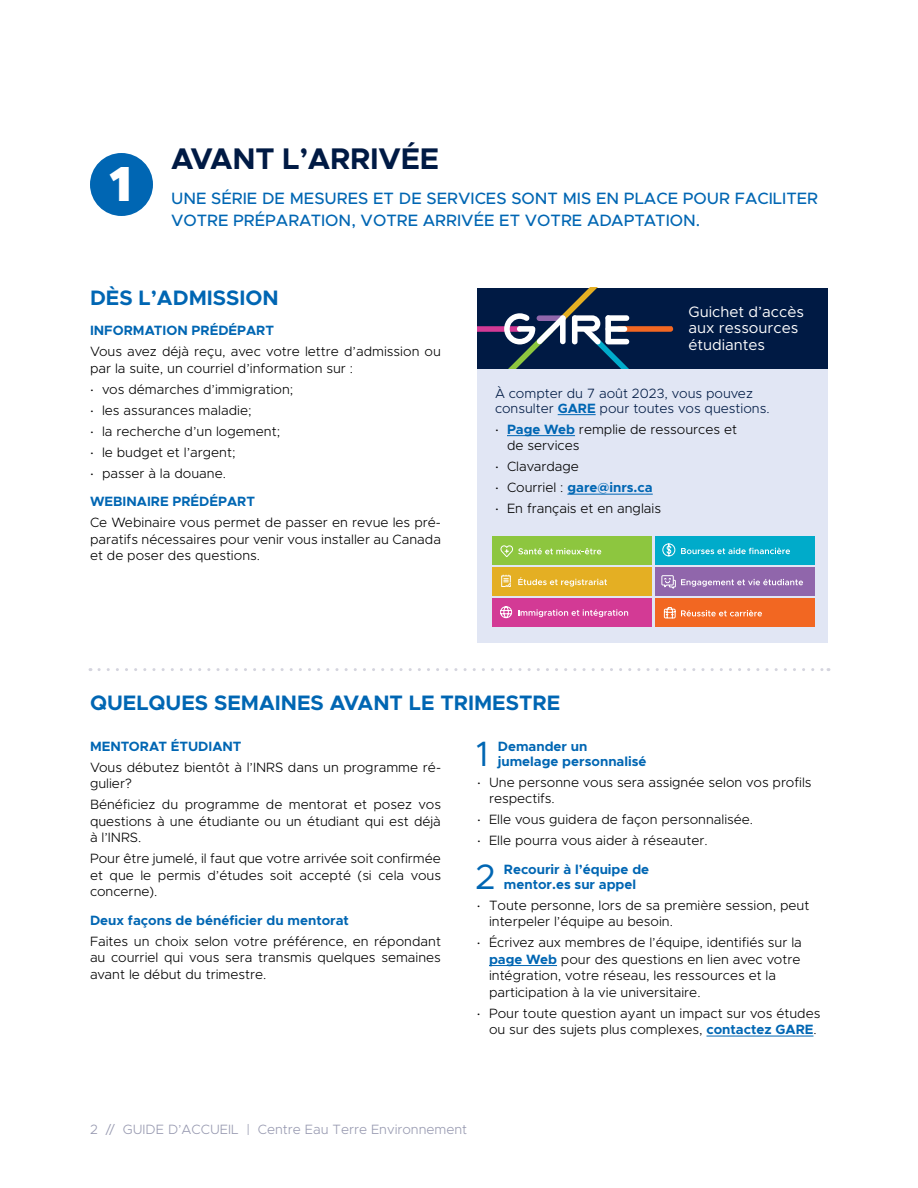
<style>
.page{position:relative;width:918px;height:1188px;background:#fff}
.page>*{position:absolute;margin:0;border:0;box-sizing:border-box;transform-origin:0 0}
.t1{font:900 49.5px "Metropolis";color:#fff}
.t2{font:35.4px "Metropolis";color:#0066b3}
.t3{font:700 30px "Metropolis";letter-spacing:-.01em;color:#001a44}
.t4{font:700 21px "Metropolis";color:#0066b3}
.t5{font:500 16.5px/22.5px "Metropolis";color:#0066b3}
.t6{font:15.15px/16.6px "Metropolis";color:#fff}
.t7{font:300 13.5px/16.5px "Metropolis";color:#000}
.t8{font:700 13.5px/15px "Metropolis";color:#0066b3}
.t9{font:300 13.5px/15px "Metropolis";color:#001a44}
.t10{font:300 13.5px "Metropolis";color:#9799b0}
.s1{font-family:"Montserrat"}
.s2{font-family:"Montserrat";font-weight:300;color:#000}
.s3{font-weight:300;color:#000}
.s4{font-weight:700;color:#0066b3}
</style>
<div class="page">
<div style="left:90px;top:153px;width:63px;height:63px;background:#0066b3;border-radius:50%"></div>
<div style="left:477px;top:369px;width:351px;height:274px;background:#e1e6f4"></div>
<hr style="left:558px;top:414px;width:38px;height:1px;background:#0066b3">
<hr style="left:507px;top:435px;width:68px;height:1px;background:#0066b3">
<hr style="left:567px;top:494px;width:86px;height:1px;background:#0066b3">
<div style="left:477px;top:289px;width:351px;height:80px;background:#001a44"></div>
<svg style="left:478px;top:288px;width:197px;height:81px"></svg>
<div style="left:492px;top:536px;width:160px;height:29px;background:#8dc63f"></div>
<svg style="left:500px;top:545px;width:101px;height:12px"></svg>
<div style="left:492px;top:567px;width:160px;height:29px;background:#e4af23"></div>
<svg style="left:501px;top:574px;width:106px;height:13px"></svg>
<div style="left:492px;top:598px;width:160px;height:28px;background:#d33a95"></div>
<svg style="left:518px;top:609px;width:110px;height:8px"></svg>
<svg style="left:500px;top:606px;width:12px;height:13px"></svg>
<div style="left:655px;top:536px;width:160px;height:29px;background:#00abca"></div>
<svg style="left:662px;top:543px;width:128px;height:14px"></svg>
<div style="left:655px;top:568px;width:160px;height:28px;background:#9066ab"></div>
<svg style="left:661px;top:575px;width:142px;height:14px"></svg>
<div style="left:655px;top:599px;width:160px;height:28px;background:#f26722"></div>
<svg style="left:663px;top:607px;width:99px;height:12px"></svg>
<svg style="left:99px;top:668px;width:730px;height:3px"></svg>
<hr style="left:489px;top:965px;width:68px;height:1px;background:#0066b3">
<hr style="left:706px;top:1036px;width:108px;height:1px;background:#0066b3">
<h1 class="t1" style="left:109px;top:152px;width:24px">1</h1>
<h3 class="t3" style="left:171px;top:140px;width:269px">AVANT L’ARRIVÉE</h3>
<p class="t5" style="left:171px;top:187px;width:649px">UNE SÉRIE DE MESURES ET DE SERVICES SONT MIS EN PLACE POUR FACILITER<br>VOTRE PRÉPARATION, VOTRE ARRIVÉE ET VOTRE ADAPTATION.</p>
<h3 class="t4" style="left:90px;top:284px;width:190px">DÈS L’ADMISSION</h3>
<p class="t8" style="left:90px;top:323px;width:186px">INFORMATION PRÉDÉPART</p>
<p class="t7" style="left:90px;top:344px;width:353px">Vous avez déjà reçu, avec votre lettre d’admission ou par la suite, un courriel d’information sur :</p>
<p class="t7" style="left:90px;top:381px;width:205px"><span class="s1">•</span> vos démarches d’immigration;</p>
<p class="t7" style="left:90px;top:402px;width:163px"><span class="s1">•</span> les assurances maladie;</p>
<p class="t7" style="left:90px;top:423px;width:192px"><span class="s1">•</span> la recherche d’un logement;</p>
<p class="t7" style="left:90px;top:444px;width:147px"><span class="s1">•</span> le budget et l’argent;</p>
<p class="t8" style="left:90px;top:459px;width:167px;line-height:28.5px"><span class="s2">•</span> <span class="s3">passer à la douane.<br></span>WEBINAIRE PRÉDÉPART</p>
<p class="t7" style="left:90px;top:515px;width:353px;text-align:justify">Ce Webinaire vous permet de passer en revue les pré&shy;paratifs nécessaires pour venir vous installer au Canada et de poser des questions.</p>
<p class="t6" style="left:688px;top:303px;width:117px">Guichet d’accès aux ressources étudiantes</p>
<p class="t9" style="left:495px;top:386px;width:276px">À compter du 7 août 2023, vous pouvez consulter <span class="s4">GARE</span> pour toutes vos questions.</p>
<p class="t7" style="left:507px;top:421px;width:232px;text-indent:-12px"><span class="s1">•</span> <span class="s4">Page Web</span> remplie de ressources et de services</p>
<p class="t7" style="left:495px;top:458px;width:85px"><span class="s1">•</span> Clavardage</p>
<p class="t8" style="left:495px;top:480px;width:159px"><span class="s2">•</span> <span class="s3">Courriel :</span> gare@inrs.ca</p>
<p class="t7" style="left:495px;top:500px;width:168px"><span class="s1">•</span> En français et en anglais</p>
<h3 class="t4" style="left:90px;top:689px;width:472px">QUELQUES SEMAINES AVANT LE TRIMESTRE</h3>
<p class="t8" style="left:90px;top:739px;width:153px">MENTORAT ÉTUDIANT</p>
<p class="t7" style="left:90px;top:759px;width:353px">Vous débutez bientôt à l’INRS dans un programme ré&shy;gulier?</p>
<p class="t7" style="left:90px;top:796px;width:353px;text-align:justify">Bénéficiez du programme de mentorat et posez vos questions à une étudiante ou un étudiant qui est déjà à l’INRS.</p>
<p class="t7" style="left:90px;top:850px;width:353px;text-align:justify">Pour être jumelé, il faut que votre arrivée soit confirmée et que le permis d’études soit accepté (si cela vous concerne).</p>
<p class="t8" style="left:90px;top:913px;width:261px">Deux façons de bénéficier du mentorat</p>
<p class="t7" style="left:90px;top:933px;width:353px;text-align:justify">Faites un choix selon votre préférence, en répondant au courriel qui vous sera transmis quelques semaines avant le début du trimestre.</p>
<h2 class="t2" style="left:476px;top:732px;width:14px">1</h2>
<p class="t8" style="left:498px;top:739px;width:150px">Demander un jumelage personnalisé</p>
<p class="t7" style="left:489px;top:774px;width:324px;text-indent:-12px"><span class="s1">•</span> Une personne vous sera assignée selon vos profils respectifs.</p>
<p class="t7" style="left:477px;top:811px;width:278px"><span class="s1">•</span> Elle vous guidera de façon personnalisée.</p>
<p class="t7" style="left:477px;top:832px;width:232px"><span class="s1">•</span> Elle pourra vous aider à réseauter.</p>
<h2 class="t2" style="left:475px;top:855px;width:22px">2</h2>
<p class="t8" style="left:504px;top:862px;width:147px">Recourir à l’équipe de mentor.es sur appel</p>
<p class="t7" style="left:489px;top:897px;width:322px;text-indent:-12px"><span class="s1">•</span> Toute personne, lors de sa première session, peut interpeler l’équipe au besoin.</p>
<p class="t7" style="left:489px;top:934px;width:314px;text-indent:-12px"><span class="s1">•</span> Écrivez aux membres de l’équipe, identifiés sur la <span class="s4">page Web</span> pour des questions en lien avec votre intégration, votre réseau, les ressources et la participation à la vie universitaire.</p>
<p class="t7" style="left:477px;top:1005px;width:345px;text-align:right"><span class="s1">•</span> Pour toute question ayant un impact sur vos études ou sur des sujets plus complexes, <span class="s4">contactez GARE</span>.</p>
<p class="t10" style="left:90px;top:1121px;width:379px">2 // GUIDE D’ACCUEIL | Centre Eau Terre Environnement</p>
</div>
